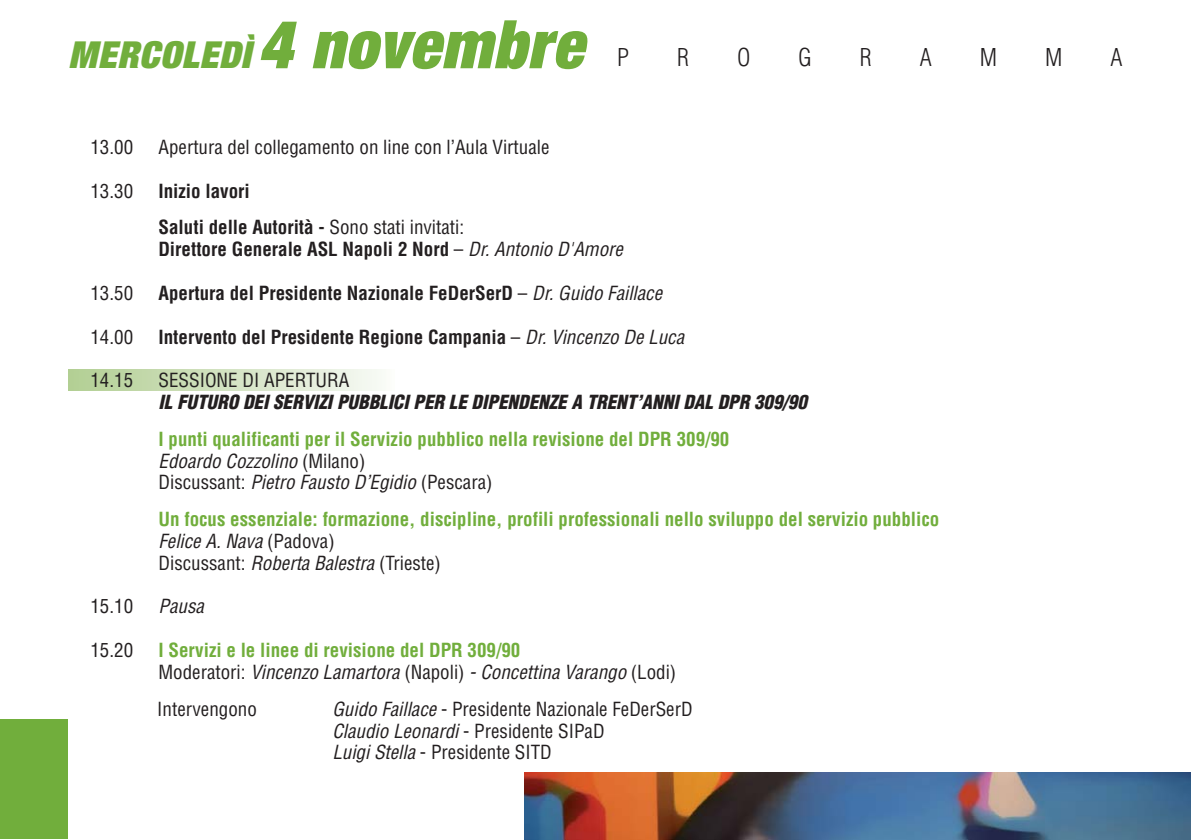
<style>
.page{position:relative;width:1192px;height:840px;background:#fff}
.page>*{position:absolute;margin:0;border:0;box-sizing:border-box;transform-origin:0 0}
.t1{font:italic 900 expanded 37.2px "Helvetica Neue";color:#71ae3c}
.t2{font:300 condensed 24px "Helvetica";color:#231f20}
.t3{font:700 condensed 19px/21.8px "Helvetica";color:#71ae3c}
.t4{font:700 condensed 19px/36.6px "Helvetica";color:#231f20}
.t5{font:condensed 19px/21.8px "Helvetica";color:#231f20}
.t6{font:italic 900 condensed 19px "Helvetica";color:#231f20}
.t7{font:italic condensed 19px "Helvetica";color:#231f20}
.s1{font-size:67px}
.s2{font-weight:400}
.s3{font-weight:400;font-style:italic}
.s4{font-weight:400;font-style:italic;color:#231f20}
.s5{font-weight:400;color:#231f20}
.s6{font-style:italic}
</style>
<div class="page">
<hr style="left:68px;top:369px;width:2px;height:22px;background:#b2cf93">
<div style="left:70px;top:369px;width:326px;height:22px;background:linear-gradient(to right,#b1ce92,#f9fbf7)"></div>
<hr style="left:395px;top:369px;width:3px;height:22px;background:#fff">
<img style="left:524px;top:773px;width:667px;height:66px">
<div style="left:0;top:719px;width:68px;height:120px;background:#71ae3c"></div>
<h1 class="t1" style="left:68px;top:42px;width:529px">MERCOLEDÌ <span class="s1">4 novembre</span></h1>
<p class="t2" style="left:617px;top:48px;width:13px">P</p>
<p class="t2" style="left:677px;top:48px;width:13px">R</p>
<p class="t2" style="left:737px;top:48px;width:15px">O</p>
<p class="t2" style="left:799px;top:48px;width:15px">G</p>
<p class="t2" style="left:860px;top:48px;width:13px">R</p>
<p class="t2" style="left:920px;top:48px;width:13px">A</p>
<p class="t2" style="left:980px;top:48px;width:19px">M</p>
<p class="t2" style="left:1045px;top:48px;width:19px">M</p>
<p class="t2" style="left:1111px;top:48px;width:13px">A</p>
<p class="t5" style="left:90px;top:138px;width:44px">13.00</p>
<p class="t5" style="left:159px;top:138px;width:392px">Apertura del collegamento on line con l’Aula Virtuale</p>
<p class="t5" style="left:90px;top:182px;width:44px">13.30</p>
<p class="t4" style="left:159px;top:174px;width:307px">Inizio lavori<br>Saluti delle Autorità - <span class="s2">Sono stati invitati:</span></p>
<p class="t4" style="left:158px;top:233px;width:470px">Direttore Generale ASL Napoli 2 Nord <span class="s2">–</span> <span class="s3">Dr.Antonio D'Amore</span></p>
<p class="t5" style="left:90px;top:284px;width:44px">13.50</p>
<p class="t4" style="left:159px;top:276px;width:509px">Apertura del Presidente Nazionale FeDerSerD <span class="s2">–</span> <span class="s3">Dr.Guido Faillace</span></p>
<p class="t5" style="left:90px;top:327px;width:44px">14.00</p>
<p class="t4" style="left:159px;top:320px;width:531px">Intervento del Presidente Regione Campania <span class="s2">–</span> <span class="s3">Dr.Vincenzo De Luca</span></p>
<p class="t5" style="left:90px;top:371px;width:44px">14.15</p>
<p class="t5" style="left:159px;top:371px;width:192px">SESSIONE DI APERTURA</p>
<p class="t6" style="left:159px;top:395px;width:654px">IL FUTURO DEISERVIZIPUBBLICIPER LE DIPENDENZE A TRENT’ANNIDAL DPR 309/90</p>
<p class="t3" style="left:159px;top:430px;width:572px">I punti qualificanti per il Servizio pubblico nella revisione del DPR 309/90<br><span class="s4">Edoardo Cozzolino</span> <span class="s5">( M i l a n o )<br>Discussant:</span> <span class="s4">Pietro Fausto D’Egidio</span> <span class="s5">(Pescara)</span></p>
<p class="t3" style="left:159px;top:510px;width:782px">Un focus essenziale: formazione, discipline, profili professionali nello sviluppo del servizio pubblico<br><span class="s4">Felice A.Nava</span> <span class="s5">( P a d o v a )<br>Discussant:</span> <span class="s4">Roberta Balestra</span> <span class="s5">(Trieste)</span></p>
<p class="t5" style="left:90px;top:597px;width:44px">15.10</p>
<p class="t7" style="left:159px;top:599px;width:51px">Pausa</p>
<p class="t5" style="left:90px;top:641px;width:44px">15.20</p>
<p class="t3" style="left:159px;top:641px;width:519px">I Servizi e le linee di revisione del DPR 309/90<br><span class="s5">M o d e r a t o r i :</span> <span class="s4">Vincenzo Lamartora</span> <span class="s5">( N a p o l i )</span> <span class="s4">-Concettina Varango</span> <span class="s5">( L o d i )</span></p>
<p class="t5" style="left:157px;top:699px;width:101px">Intervengono</p>
<p class="t5" style="left:332px;top:699px;width:362px"><span class="s6">Guido Faillace</span> - Presidente Nazionale FeDerSerD<br><span class="s6">Claudio Leonardi</span>- Presidente SIPaD<br><span class="s6">LuigiStella</span> - Presidente SITD</p>
</div>
